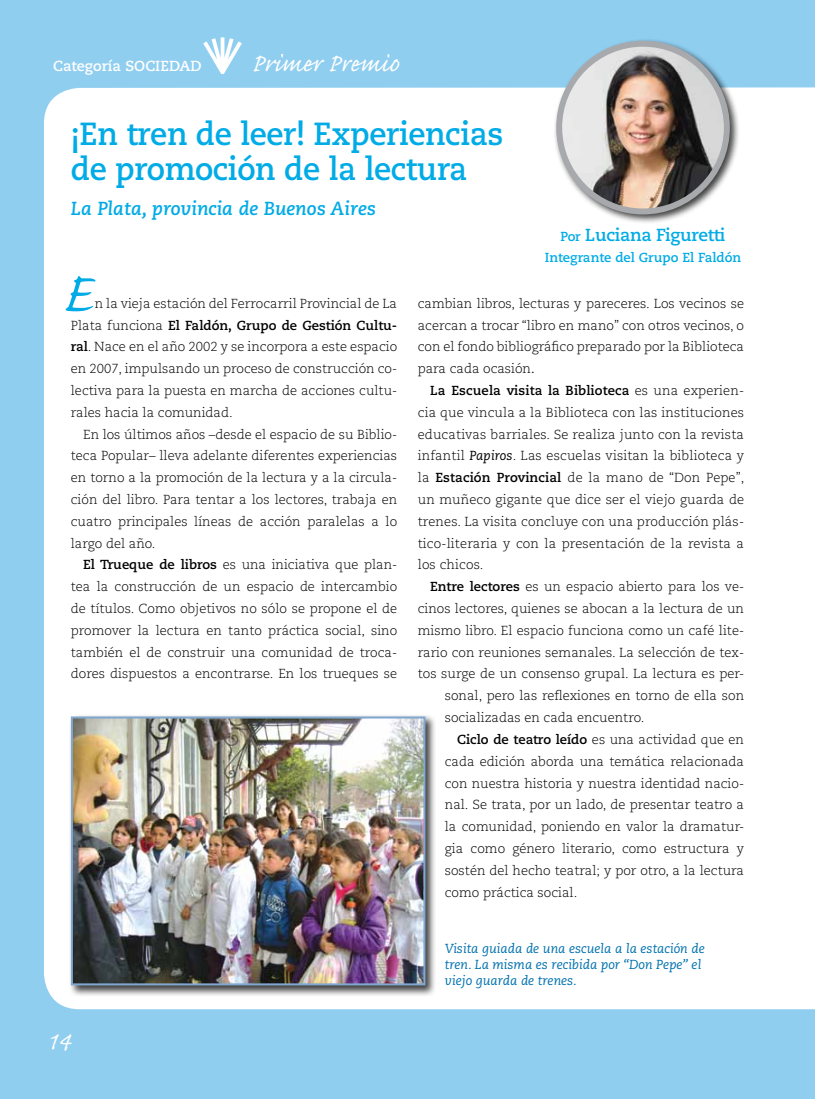
<style>
.page{position:relative;width:815px;height:1099px;background:#fff}
.page>*{position:absolute;margin:0;border:0;box-sizing:border-box;transform-origin:0 0}
.t1{font:72.62px "Caflisch Script Pro";color:#00abe6}
.t2{font:700 32px/34.9px "Caecilia LT Std";letter-spacing:-.01em;color:#00abe6;scale:.96 1}
.t3{font:32px "Caflisch Script Pro";color:#fff}
.t4{font:italic 700 18.88px "Caecilia LT Std";color:#00abe6}
.t5{font:700 17.38px "Caecilia LT Std";letter-spacing:-.02em;color:#00abe6}
.t6{font:700 14.5px "Caecilia LT Std";color:#fff}
.t7{font:300 13.12px/21.8px "Caecilia LT Std";color:#000;text-align:justify}
.t8{font:italic 13.12px/16px "Caecilia LT Std";color:#0071ae}
.t9{font:700 13.12px "Caecilia LT Std";color:#00abe6}
.s1{font-weight:700}
.s2{font-size:13.12px}
.s3{font-weight:400;font-style:italic}
</style>
<div class="page">
<div style="left:0;top:0;width:815px;height:1098px;background:#90cef0"></div>
<div style="left:44px;top:87px;width:771px;height:922px;background:#fff"></div>
<div style="left:553px;top:37px;width:187px;height:188px;background:#000;opacity:.75"></div>
<img style="left:559px;top:44px;width:168px;height:167px;border-radius:84px">
<div style="left:556px;top:41px;width:174px;height:173px;border:6px solid #a7a9ac;border-radius:50%"></div>
<svg style="left:203px;top:37px;width:39px;height:37px"></svg>
<div style="left:69px;top:714px;width:368px;height:282px;background:#000;opacity:.75"></div>
<img style="left:74px;top:719px;width:348px;height:263px">
<div style="left:71px;top:716px;width:354px;height:269px;border:2px solid #80a7cf"></div>
<p class="t6" style="left:53px;top:57px;width:150px">Categoría SOCIEDAD</p>
<h2 class="t3" style="left:251px;top:47px;width:149px">Primer Premio</h2>
<h2 class="t2" style="left:71px;top:117px;width:452px">¡En tren de leer! Experiencias de promoción de la lectura</h2>
<h3 class="t4" style="left:71px;top:197px;width:306px">La Plata, provincia de Buenos Aires</h3>
<h1 class="t1" style="left:61px;top:256px;width:31px">E</h1>
<p class="t7" style="left:71px;top:293px;width:328px;text-indent:24px">n la vieja estación del Ferrocarril Provincial de La Plata funciona <span class="s1">El Faldón, Grupo de Gestión Cultu&shy;ral</span>. Nace en el año 2002 y se incorpora a este espacio en 2007, impulsando un proceso de construcción co&shy;lectiva para la puesta en marcha de acciones cultu&shy;rales hacia la comunidad.</p>
<p class="t7" style="left:71px;top:423px;width:328px;text-indent:12px">En los últimos años –desde el espacio de su Biblio&shy;teca Popular– lleva adelante diferentes experiencias en torno a la promoción de la lectura y a la circula&shy;ción del libro. Para tentar a los lectores, trabaja en cuatro principales líneas de acción paralelas a lo largo del año.</p>
<p class="t7" style="left:71px;top:554px;width:328px;text-indent:12px"><span class="s1">El Trueque de libros</span> es una iniciativa que plan&shy;tea la construcción de un espacio de intercambio de títulos. Como objetivos no sólo se propone el de promover la lectura en tanto práctica social, sino también el de construir una comunidad de troca&shy;dores dispuestos a encontrarse. En los trueques se</p>
<h2 class="t3" style="left:46px;top:1024px;width:25px">14</h2>
<h3 class="t5" style="left:561px;top:225px;width:166px"><span class="s2">Por</span> Luciana Figuretti</h3>
<p class="t9" style="left:545px;top:249px;width:198px">Integrante del Grupo El Faldón</p>
<p class="t7" style="left:418px;top:293px;width:328px">cambian libros, lecturas y pareceres. Los vecinos se acercan a trocar “libro en mano” con otros vecinos, o con el fondo bibliográfico preparado por la Biblioteca para cada ocasión<span class="s3">.</span></p>
<p class="t7" style="left:418px;top:380px;width:328px;text-indent:12px"><span class="s1">La Escuela visita la Biblioteca</span> es una experien&shy;cia que vincula a la Biblioteca con las instituciones educativas barriales. Se realiza junto con la revista infantil <span class="s3">Papiros</span>. Las escuelas visitan la biblioteca y la <span class="s1">Estación Provincial</span> de la mano de “Don Pepe”, un muñeco gigante que dice ser el viejo guarda de trenes. La visita concluye con una producción plás&shy;tico-literaria y con la presentación de la revista a los chicos.</p>
<p class="t7" style="left:430px;top:576px;width:316px"><span class="s1">Entre lectores</span> es un espacio abierto para los ve-</p>
<p class="t7" style="left:418px;top:598px;width:328px">cinos lectores, quienes se abocan a la lectura de un</p>
<p class="t7" style="left:418px;top:619px;width:328px">mismo libro. El espacio funciona como un café lite-</p>
<p class="t7" style="left:418px;top:641px;width:328px">rario con reuniones semanales. La selección de tex-</p>
<p class="t7" style="left:418px;top:663px;width:328px">tos surge de un consenso grupal. La lectura es per-</p>
<p class="t7" style="left:445px;top:685px;width:301px">sonal, pero las reflexiones en torno de ella son</p>
<p class="t7" style="left:445px;top:707px;width:201px">socializadas en cada encuentro.</p>
<p class="t7" style="left:457px;top:728px;width:288px"><span class="s1">Ciclo de teatro leído</span> es una actividad que en</p>
<p class="t7" style="left:445px;top:750px;width:301px">cada edición aborda una temática relacionada</p>
<p class="t7" style="left:445px;top:772px;width:301px">con nuestra historia y nuestra identidad nacio-</p>
<p class="t7" style="left:445px;top:794px;width:301px">nal. Se trata, por un lado, de presentar teatro a</p>
<p class="t7" style="left:445px;top:816px;width:301px">la comunidad, poniendo en valor la dramatur-</p>
<p class="t7" style="left:445px;top:837px;width:301px">gia como género literario, como estructura y</p>
<p class="t7" style="left:445px;top:859px;width:301px">sostén del hecho teatral; y por otro, a la lectura</p>
<p class="t7" style="left:445px;top:881px;width:134px">como práctica social.</p>
<p class="t8" style="left:445px;top:941px;width:261px">Visita guiada de una escuela a la estación de tren. La misma es recibida por “Don Pepe” el viejo guarda de trenes.</p>
</div>
